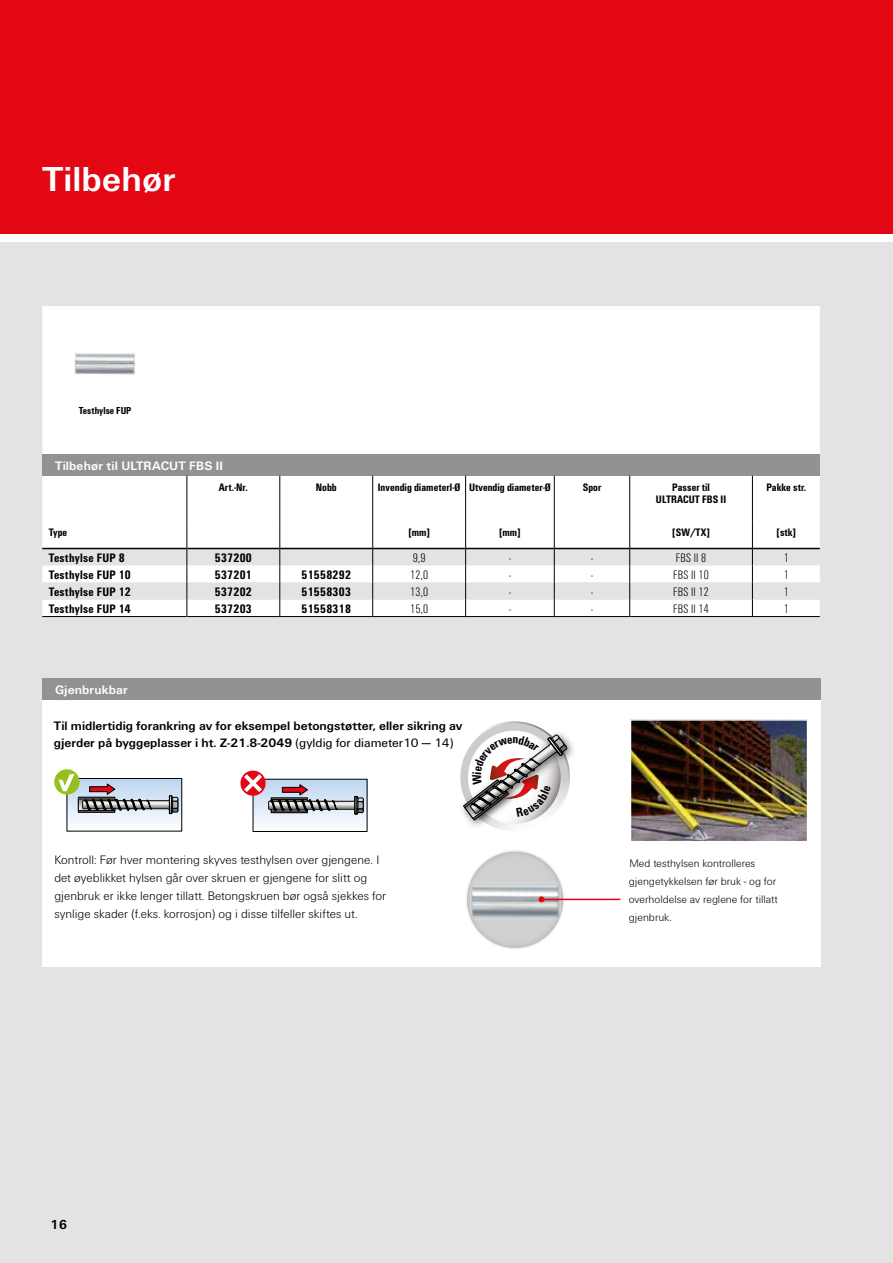
<style>
.page{position:relative;width:893px;height:1263px;background:#fff}
.page>*{position:absolute;margin:0;border:0;box-sizing:border-box;transform-origin:0 0}
.t1{font:700 36px "Fi We";color:#fff}
.t2{font:700 13.5px "Fi We";color:#000}
.t3{font:300 12.75px/18px "Fi We";color:#000}
.t4{font:700 12.75px/17px "Fi We";color:#000}
.t5{font:700 condensed 12.75px "Fi We";letter-spacing:.02em;color:#000}
.t6{font:300 condensed 12.75px "Fi We";letter-spacing:.02em;color:#000}
.t7{font:700 12.75px "Fi We";letter-spacing:.01em;color:#fff}
.t8{font:700 condensed 11.25px/12.8px "Fi We";letter-spacing:.005em;color:#000;text-align:center}
.t9{font:300 11.25px/18px "Fi We";color:#000}
.t10{font:700 condensed 10.5px "Fi We";color:#000}
.s1{font-weight:400}
</style>
<div class="page">
<div style="left:0;top:0;width:893px;height:234px;background:#e30613"></div>
<div style="left:0;top:242px;width:893px;height:1021px;background:#e3e3e3"></div>
<div style="left:42px;top:306px;width:778px;height:216px;background:#fff"></div>
<div style="left:42px;top:454px;width:778px;height:22px;background:#929292"></div>
<hr style="left:279px;top:476px;width:1px;height:46px;background:#000">
<hr style="left:372px;top:476px;width:1px;height:46px;background:#000">
<hr style="left:465px;top:476px;width:1px;height:46px;background:#000">
<hr style="left:554px;top:476px;width:1px;height:46px;background:#000">
<hr style="left:752px;top:476px;width:1px;height:46px;background:#000">
<hr style="left:186px;top:476px;width:1px;height:46px;background:#000">
<hr style="left:629px;top:476px;width:1px;height:46px;background:#000">
<svg style="left:42px;top:522px;width:778px;height:95px"></svg>
<hr style="left:42px;top:616px;width:144px;height:1px;background:#000">
<hr style="left:466px;top:616px;width:88px;height:1px;background:#000">
<hr style="left:554px;top:616px;width:75px;height:1px;background:#000">
<hr style="left:630px;top:616px;width:122px;height:1px;background:#000">
<hr style="left:753px;top:616px;width:67px;height:1px;background:#000">
<hr style="left:187px;top:616px;width:93px;height:1px;background:#000">
<hr style="left:280px;top:616px;width:93px;height:1px;background:#000">
<hr style="left:373px;top:616px;width:92px;height:1px;background:#000">
<div style="left:42px;top:701px;width:778px;height:265px;background:#fff"></div>
<hr style="left:42px;top:699px;width:778px;height:2px;background:#fff">
<div style="left:67px;top:778px;width:115px;height:53px;background:linear-gradient(to bottom,#b9d1ec,#f8f8f8)"></div>
<div style="left:67px;top:778px;width:115px;height:53px;border:1px solid #000"></div>
<div style="left:78px;top:797px;width:37px;height:15px;border:1px solid #000"></div>
<svg style="left:80px;top:801px;width:2px;height:7px"></svg>
<div style="left:78px;top:799px;width:37px;height:11px;border:1px solid #000"></div>
<svg style="left:82px;top:783px;width:96px;height:33px;background:#a2a4af"></svg>
<div style="left:54px;top:769px;width:26px;height:25px;background:#95c11f;border-radius:50%"></div>
<div style="left:54px;top:768px;width:26px;height:27px;border:2px solid #fff;border-radius:50%"></div>
<svg style="left:59px;top:774px;width:15px;height:17px"></svg>
<div style="left:253px;top:779px;width:114px;height:52px;background:#f4f8fd"></div>
<div style="left:253px;top:779px;width:114px;height:53px;border:1px solid #000"></div>
<svg style="left:240px;top:770px;width:124px;height:46px"></svg>
<div style="left:464px;top:850px;width:100px;height:101px;background:#000;opacity:.3"></div>
<img style="left:633px;top:722px;width:172px;height:117px">
<div style="left:630px;top:719px;width:178px;height:123px;border:2px solid #fff"></div>
<div style="left:42px;top:678px;width:778px;height:21px;background:#929292"></div>
<hr style="left:541px;top:899px;width:79px;height:1px;background:#e30613">
<svg style="left:467px;top:852px;width:96px;height:96px"></svg>
<img style="left:75px;top:351px;width:60px;height:25px">
<svg style="left:460px;top:721px;width:114px;height:110px"></svg>
<h1 class="t1" style="left:43px;top:159px;width:135px">Tilbehør</h1>
<p class="t10" style="left:79px;top:404px;width:54px">Testhylse FUP</p>
<p class="t7" style="left:55px;top:458px;width:170px">Tilbehør til ULTRACUT FBS II</p>
<p class="t8" style="left:219px;top:480px;width:30px">Art.-Nr.</p>
<p class="t8" style="left:316px;top:480px;width:23px">Nobb</p>
<p class="t8" style="left:378px;top:480px;width:174px">Invendig diameterl-Ø Utvendig diameter-Ø</p>
<p class="t8" style="left:583px;top:480px;width:20px">Spor</p>
<p class="t8" style="left:656px;top:480px;width:72px">Passer til<br>ULTRACUT FBS II</p>
<p class="t8" style="left:766px;top:480px;width:41px">Pakke str.</p>
<p class="t8" style="left:49px;top:526px;width:20px">Type</p>
<p class="t8" style="left:408px;top:526px;width:23px">[mm]</p>
<p class="t8" style="left:499px;top:526px;width:23px">[mm]</p>
<p class="t8" style="left:672px;top:526px;width:39px">[SW/TX]</p>
<p class="t8" style="left:776px;top:526px;width:21px">[stk]</p>
<p class="t5" style="left:49px;top:551px;width:77px">Testhylse FUP 8</p>
<p class="t5" style="left:215px;top:550px;width:39px">537200</p>
<p class="t6" style="left:413px;top:551px;width:14px">9,9</p>
<p class="t6" style="left:509px;top:551px;width:3px">-</p>
<p class="t6" style="left:591px;top:551px;width:3px">-</p>
<p class="t6" style="left:676px;top:551px;width:32px">FBS II 8</p>
<p class="t6" style="left:784px;top:551px;width:7px">1</p>
<p class="t5" style="left:49px;top:567px;width:84px">Testhylse FUP 10</p>
<p class="t5" style="left:215px;top:567px;width:39px">537201</p>
<p class="t5" style="left:302px;top:567px;width:51px">51558292</p>
<p class="t6" style="left:410px;top:568px;width:20px">12,0</p>
<p class="t6" style="left:509px;top:568px;width:3px">-</p>
<p class="t6" style="left:591px;top:568px;width:3px">-</p>
<p class="t6" style="left:673px;top:568px;width:37px">FBS II 10</p>
<p class="t6" style="left:784px;top:568px;width:7px">1</p>
<p class="t5" style="left:49px;top:584px;width:84px">Testhylse FUP 12</p>
<p class="t5" style="left:215px;top:584px;width:39px">537202</p>
<p class="t5" style="left:302px;top:584px;width:51px">51558303</p>
<p class="t6" style="left:410px;top:585px;width:20px">13,0</p>
<p class="t6" style="left:509px;top:585px;width:3px">-</p>
<p class="t6" style="left:591px;top:585px;width:3px">-</p>
<p class="t6" style="left:673px;top:585px;width:37px">FBS II 12</p>
<p class="t6" style="left:784px;top:585px;width:7px">1</p>
<p class="t5" style="left:49px;top:601px;width:84px">Testhylse FUP 14</p>
<p class="t5" style="left:215px;top:601px;width:39px">537203</p>
<p class="t5" style="left:302px;top:601px;width:51px">51558318</p>
<p class="t6" style="left:410px;top:601px;width:20px">15,0</p>
<p class="t6" style="left:509px;top:601px;width:3px">-</p>
<p class="t6" style="left:591px;top:601px;width:3px">-</p>
<p class="t6" style="left:673px;top:601px;width:37px">FBS II 14</p>
<p class="t6" style="left:784px;top:601px;width:7px">1</p>
<p class="t7" style="left:55px;top:682px;width:74px">Gjenbrukbar</p>
<p class="t4" style="left:54px;top:717px;width:410px">Til midlertidig forankring av for eksempel betongstøtter, eller sikring av gjerder på byggeplasser i ht. Z-21.8-2049 <span class="s1">(gyldig for diameter10 — 14)</span></p>
<p class="t3" style="left:54px;top:851px;width:333px">Kontroll: Før hver montering skyves testhylsen over gjengene. I det øyeblikket hylsen går over skruen er gjengene for slitt og gjenbruk er ikke lenger tillatt. Betongskruen bør også sjekkes for synlige skader (f.eks. korrosjon) og i disse tilfeller skiftes ut.</p>
<p class="t2" style="left:50px;top:1216px;width:18px">16</p>
<p class="t9" style="left:629px;top:854px;width:151px">Med testhylsen kontrolleres gjengetykkelsen før bruk - og for overholdelse av reglene for tillatt gjenbruk.</p>
</div>
